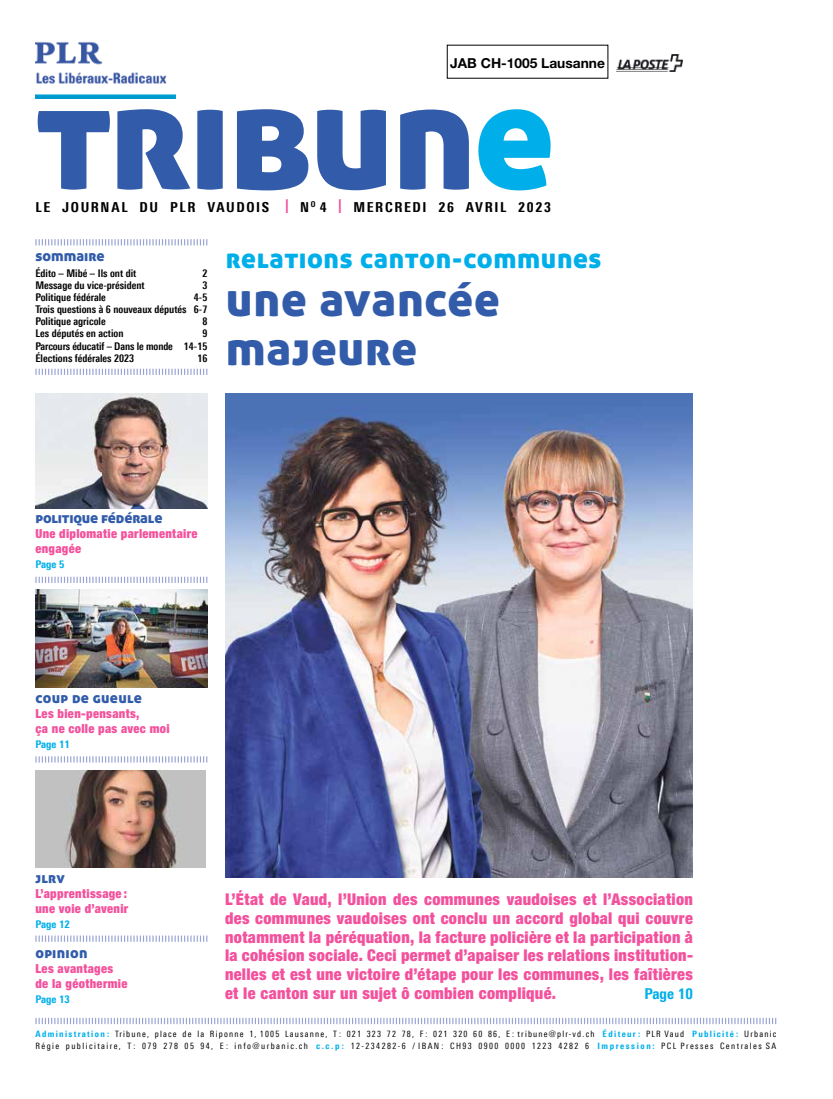
<style>
.page{position:relative;width:833px;height:1099px;background:#fff}
.page>*{position:absolute;margin:0;border:0;box-sizing:border-box;transform-origin:0 0}
.t1{font:150px "Aller Display";letter-spacing:-.02em;color:#325caa}
.t2{font:47.5px/48.8px "Aller Display";letter-spacing:.015em;color:#325caa}
.t3{font:27.5px "Aller Display";letter-spacing:.02em;color:#00afea}
.t4{font:900 condensed 16.25px/18.8px "Helvetica Neue LT Pro";letter-spacing:.02em;color:#f3519d;text-align:justify}
.t5{font:15px "Aller Display";color:#325caa}
.t6{font:15px "Aller Display";letter-spacing:.02em;color:#325caa}
.t7{font:800 15px "Linotype Univers 720 Cn";color:#00afea}
.t8{font:800 13.75px "Linotype Univers 720 Cn";letter-spacing:.12em;color:#000}
.t9{font:700 13.75px "Helvetica Neue LT Pro";color:#000}
.t10{font:900 condensed 12.5px/15px "Helvetica Neue LT Pro";letter-spacing:.025em;color:#f3519d}
.t11{font:700 10.62px/12.1px "Linotype Univers 620 Cn";color:#000;text-align:justify}
.t12{font:800 10.62px "Linotype Univers 720 Cn";color:#00afea}
.t13{font:8.75px/12.5px "Linotype Univers 420 Cn";letter-spacing:.16em;color:#000}
.s1{color:#00afea}
.s2{color:#f3519d}
.s3{font-family:"Linotype Univers 720 Cn";font-weight:800;color:#00afea}
</style>
<div class="page">
<svg style="left:35px;top:1017px;width:742px;height:8px"></svg>
<img style="left:35px;top:41px;width:140px;height:57px">
<img style="left:225px;top:393px;width:468px;height:484px">
<img style="left:617px;top:54px;width:65px;height:17px">
<svg style="left:35px;top:369px;width:172px;height:6px"></svg>
<svg style="left:35px;top:239px;width:172px;height:6px"></svg>
<img style="left:35px;top:393px;width:172px;height:115px">
<img style="left:35px;top:589px;width:172px;height:98px">
<img style="left:35px;top:770px;width:171px;height:97px">
<svg style="left:35px;top:576px;width:172px;height:7px"></svg>
<svg style="left:35px;top:756px;width:172px;height:6px"></svg>
<svg style="left:35px;top:935px;width:172px;height:6px"></svg>
<p class="t9" style="left:450px;top:54px;width:156px">JAB CH-1005 Lausanne</p>
<h1 class="t1" style="left:35px;top:39px;width:520px">tribun<span class="s1">e</span></h1>
<p class="t8" style="left:35px;top:198px;width:517px">Le journal du PLR vaudois <span class="s2">|</span> N <sup>o</sup> 4 <span class="s2">|</span> mercredi 26 avril 2023</p>
<p class="t5" style="left:35px;top:246px;width:71px">sommaire</p>
<p class="t11" style="left:35px;top:267px;width:102px">édito – Mibé – Ils ont dit</p>
<p class="t11" style="left:202px;top:267px;width:7px">2</p>
<p class="t11" style="left:35px;top:279px;width:111px">Message du vice-président</p>
<p class="t11" style="left:202px;top:279px;width:7px">3</p>
<p class="t11" style="left:35px;top:291px;width:72px">Politique fédérale</p>
<p class="t11" style="left:35px;top:291px;width:173px;text-indent:158px">4-5<br>Trois questions à 6 nouveaux députés 6-7<br>Politique agricole</p>
<p class="t11" style="left:202px;top:315px;width:7px">8</p>
<p class="t11" style="left:35px;top:327px;width:90px">Les députés en action</p>
<p class="t11" style="left:35px;top:327px;width:173px;text-indent:167px">9<br>Parcours éducatif – Dans le monde 14-15 élections fédérales 2023</p>
<p class="t11" style="left:197px;top:352px;width:12px">16</p>
<h3 class="t3" style="left:226px;top:240px;width:377px">relations canton-communes</h3>
<h2 class="t2" style="left:226px;top:274px;width:275px">une avancée majeure</h2>
<p class="t5" style="left:35px;top:508px;width:128px">politique fédérale</p>
<p class="t10" style="left:35px;top:525px;width:164px">Une diplomatie parlementaire engagée</p>
<p class="t12" style="left:35px;top:557px;width:31px">Page 5</p>
<p class="t6" style="left:35px;top:688px;width:108px">coup de gueule</p>
<p class="t10" style="left:35px;top:705px;width:136px">Les bien-pensants,<br>ça ne colle pas avec moi</p>
<p class="t12" style="left:35px;top:737px;width:36px">Page 11</p>
<p class="t5" style="left:35px;top:868px;width:31px">jlrv</p>
<p class="t10" style="left:35px;top:885px;width:94px">L’apprentissage : une voie d’avenir</p>
<p class="t12" style="left:35px;top:917px;width:36px">Page 12</p>
<p class="t6" style="left:35px;top:943px;width:54px">opinion</p>
<p class="t10" style="left:35px;top:960px;width:93px">Les avantages de la géothermie</p>
<p class="t12" style="left:35px;top:992px;width:36px">Page 13</p>
<p class="t4" style="left:225px;top:889px;width:469px">L’état de Vaud, l’Union des communes vaudoises et l’Association des communes vaudoises ont conclu un accord global qui couvre notamment la péréquation, la facture policière et la participation à la cohésion sociale. Ceci permet d’apaiser les relations institution&shy;nelles et est une victoire d’étape pour les communes, les faîtières et le canton sur un sujet ô combien compliqué.</p>
<p class="t7" style="left:644px;top:984px;width:50px">Page 10</p>
<p class="t13" style="left:35px;top:1027px;width:742px"><span class="s3">Administration:</span> Tribune, place de la Riponne 1, 1005 Lausanne, T: 021 323 72 78, F: 021 320 60 86, E: tribune@plr-vd.ch <span class="s3">éditeur:</span> PLR Vaud <span class="s3">Publicité:</span> Urbanic<br>Régie publicitaire, T: 079 278 05 94, E: info@urbanic.ch <span class="s3">c.c.p:</span> 12-234282-6 / IBAN: CH93 0900 0000 1223 4282 6 <span class="s3">I mpression:</span> PCL Presses Centrales SA</p>
</div>
